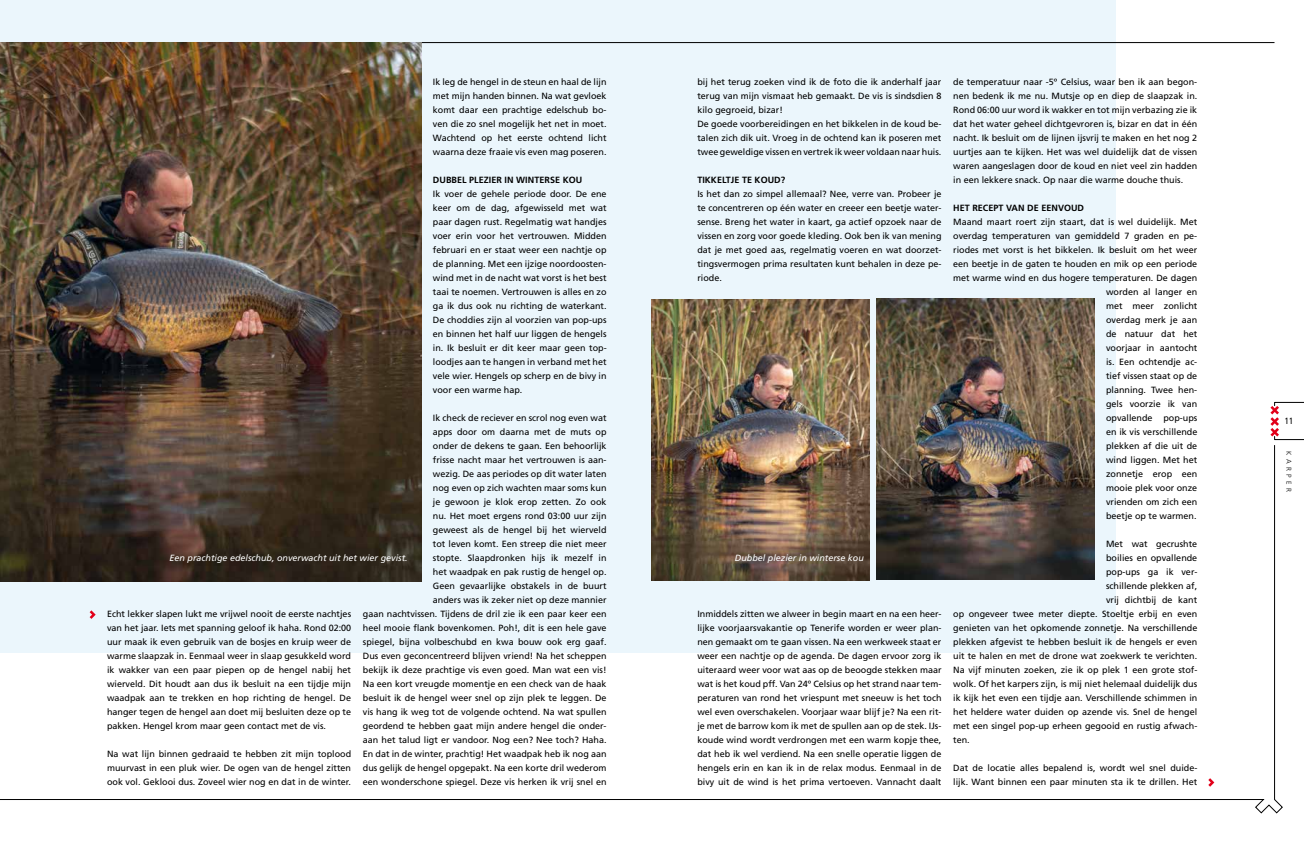
<style>
.page{position:relative;width:1304px;height:842px;background:#fff}
.page>*{position:absolute;margin:0;border:0;box-sizing:border-box;transform-origin:0 0}
.t1{font:9px/14px "Frutiger";color:#000;text-align:justify}
.t2{font:italic 9px "Frutiger";color:#fff}
.t3{font:700 9px "Frutiger";letter-spacing:.005em;color:#000}
.t4{font:condensed 9px "Frutiger";color:#000}
.t5{font:300 7px "Frutiger";letter-spacing:.5em;color:#000}
</style>
<div class="page">
<div style="left:0;top:0;width:1115px;height:653px;background:#ebf6fc"></div>
<hr style="left:0;top:799px;width:652px;height:1px;background:#000">
<svg style="left:652px;top:445px;width:630px;height:368px"></svg>
<svg style="left:1270px;top:402px;width:34px;height:38px"></svg>
<div style="left:0;top:38px;width:1283px;height:9px;background:#000;opacity:.45"></div>
<hr style="left:0;top:42px;width:1274px;height:1px;background:#000">
<img style="left:0;top:43px;width:422px;height:538px">
<img style="left:652px;top:300px;width:218px;height:280px">
<img style="left:877px;top:299px;width:218px;height:280px">
<svg style="left:1208px;top:778px;width:6px;height:9px"></svg>
<svg style="left:90px;top:610px;width:6px;height:9px"></svg>
<p class="t1" style="left:697px;top:74px;width:246px;text-align:left">bij het terug zoeken vind ik de foto die ik anderhalf jaar terug van mijn vismaat heb gemaakt. De vis is sindsdien 8 kilo gegroeid, bizar!<br>De goede voorbereidingen en het bikkelen in de koud be&shy;talen zich dik uit. Vroeg in de ochtend kan ik poseren met twee geweldige vissen en vertrek ik weer voldaan naar huis.</p>
<p class="t3" style="left:697px;top:174px;width:89px">TIKKELTJE TE KOUD?</p>
<p class="t1" style="left:697px;top:187px;width:246px">Is het dan zo simpel allemaal? Nee, verre van. Probeer je te concentreren op één water en creeer een beetje water&shy;sense. Breng het water in kaart, ga actief opzoek naar de vissen en zorg voor goede kleding. Ook ben ik van mening dat je met goed aas, regelmatig voeren en wat doorzet&shy;tingsvermogen prima resultaten kunt behalen in deze pe&shy;riode.</p>
<p class="t1" style="left:433px;top:75px;width:175px">Ik leg de hengel in de steun en haal de lijn met mijn handen binnen. Na wat gevloek komt daar een prachtige edelschub bo&shy;ven die zo snel mogelijk het net in moet.<br>Wachtend op het eerste ochtend licht waarna deze fraaie vis even mag poseren.</p>
<p class="t3" style="left:433px;top:175px;width:151px">DUBBEL PLEZIER IN WINTERSE KOU</p>
<p class="t1" style="left:433px;top:187px;width:175px">Ik voer de gehele periode door. De ene keer om de dag, afgewisseld met wat paar dagen rust. Regelmatig wat handjes voer erin voor het vertrouwen. Midden februari en er staat weer een nachtje op de planning. Met een ijzige noordoosten&shy;wind met in de nacht wat vorst is het best taai te noemen. Vertrouwen is alles en zo ga ik dus ook nu richting de waterkant.<br>De choddies zijn al voorzien van pop-ups en binnen het half uur liggen de hengels in. Ik besluit er dit keer maar geen top&shy;loodjes aan te hangen in verband met het vele wier. Hengels op scherp en de bivy in voor een warme hap.</p>
<p class="t1" style="left:363px;top:411px;width:245px;text-align:right">Ik check de reciever en scrol nog even wat<br>apps door om daarna met de muts op<br>onder de dekens te gaan. Een behoorlijk<br>frisse nacht maar het vertrouwen is aan-<br>wezig. De aas periodes op dit water laten<br>nog even op zich wachten maar soms kun<br>je gewoon je klok erop zetten. Zo ook<br>nu. Het moet ergens rond 03:00 uur zijn<br>geweest als de hengel bij het wierveld<br>tot leven komt. Een streep die niet meer<br>stopte. Slaapdronken hijs ik mezelf in<br>het waadpak en pak rustig de hengel op.<br>Geen gevaarlijke obstakels in de buurt<br>anders was ik zeker niet op deze mannier<br>gaan nachtvissen. Tijdens de dril zie ik een paar keer een heel mooie flank bovenkomen. Poh!, dit is een hele gave spiegel, bijna volbeschubd en kwa bouw ook erg gaaf.<br>Dus even geconcentreerd blijven vriend! Na het scheppen bekijk ik deze prachtige vis even goed. Man wat een vis!<br>Na een kort vreugde momentje en een check van de haak besluit ik de hengel weer snel op zijn plek te leggen. De vis hang ik weg tot de volgende ochtend. Na wat spullen geordend te hebben gaat mijn andere hengel die onder&shy;aan het talud ligt er vandoor. Nog een? Nee toch? Haha.<br>En dat in de winter, prachtig! Het waadpak heb ik nog aan dus gelijk de hengel opgepakt. Na een korte dril wederom een wonderschone spiegel. Deze vis herken ik vrij snel en</p>
<p class="t2" style="left:170px;top:552px;width:240px">Een prachtige edelschub, onverwacht uit het wier gevist.</p>
<p class="t2" style="left:735px;top:552px;width:131px">Dubbel plezier in winterse kou</p>
<p class="t1" style="left:697px;top:607px;width:246px">Inmiddels zitten we alweer in begin maart en na een heer&shy;lijke voorjaarsvakantie op Tenerife worden er weer plan&shy;nen gemaakt om te gaan vissen. Na een werkweek staat er weer een nachtje op de agenda. De dagen ervoor zorg ik uiteraard weer voor wat aas op de beoogde stekken maar wat is het koud pff. Van 24º Celsius op het strand naar tem&shy;peraturen van rond het vriespunt met sneeuw is het toch wel even overschakelen. Voorjaar waar blijf je? Na een rit&shy;je met de barrow kom ik met de spullen aan op de stek. IJs&shy;koude wind wordt verdrongen met een warm kopje thee, dat heb ik wel verdiend. Na een snelle operatie liggen de hengels erin en kan ik in de relax modus. Eenmaal in de bivy uit de wind is het prima vertoeven. Vannacht daalt</p>
<p class="t1" style="left:107px;top:607px;width:246px">Echt lekker slapen lukt me vrijwel nooit de eerste nachtjes van het jaar. Iets met spanning geloof ik haha. Rond 02:00 uur maak ik even gebruik van de bosjes en kruip weer de warme slaapzak in. Eenmaal weer in slaap gesukkeld word ik wakker van een paar piepen op de hengel nabij het wierveld. Dit houdt aan dus ik besluit na een tijdje mijn waadpak aan te trekken en hop richting de hengel. De hanger tegen de hengel aan doet mij besluiten deze op te pakken. Hengel krom maar geen contact met de vis.</p>
<p class="t1" style="left:107px;top:747px;width:246px">Na wat lijn binnen gedraaid te hebben zit mijn toplood muurvast in een pluk wier. De ogen van de hengel zitten ook vol. Geklooi dus. Zoveel wier nog en dat in de winter.</p>
<p class="t1" style="left:953px;top:75px;width:246px">de temperatuur naar -5º Celsius, waar ben ik aan begon&shy;nen bedenk ik me nu. Mutsje op en diep de slaapzak in.<br>Rond 06:00 uur word ik wakker en tot mijn verbazing zie ik dat het water geheel dichtgevroren is, bizar en dat in één nacht. Ik besluit om de lijnen ijsvrij te maken en het nog 2 uurtjes aan te kijken. Het was wel duidelijk dat de vissen waren aangeslagen door de koud en niet veel zin hadden in een lekkere snack. Op naar die warme douche thuis.</p>
<p class="t3" style="left:953px;top:202px;width:132px">HET RECEPT VAN DE EENVOUD</p>
<p class="t1" style="left:953px;top:215px;width:246px;text-align:right">Maand maart roert zijn staart, dat is wel duidelijk. Met overdag temperaturen van gemiddeld 7 graden en pe&shy;riodes met vorst is het bikkelen. Ik besluit om het weer een beetje in de gaten te houden en mik op een periode met warme wind en dus hogere temperaturen. De dagen worden al langer en<br>met meer zonlicht<br>overdag merk je aan<br>de natuur dat het<br>voorjaar in aantocht<br>is. Een ochtendje ac-<br>tief vissen staat op de<br>planning. Twee hen-<br>gels voorzie ik van<br>opvallende pop-ups<br>en ik vis verschillende<br>plekken af die uit de<br>wind liggen. Met het<br>zonnetje erop een<br>mooie plek voor onze<br>vrienden om zich een<br>beetje op te warmen.</p>
<p class="t1" style="left:1106px;top:537px;width:93px">Met wat gecrushte</p>
<p class="t1" style="left:1106px;top:551px;width:93px">boilies en opvallende</p>
<p class="t1" style="left:1106px;top:565px;width:93px">pop-ups ga ik ver-</p>
<p class="t1" style="left:1106px;top:579px;width:93px">schillende plekken af,</p>
<p class="t1" style="left:1106px;top:593px;width:93px">vrij dichtbij de kant</p>
<p class="t1" style="left:953px;top:607px;width:246px">op ongeveer twee meter diepte. Stoeltje erbij en even</p>
<p class="t1" style="left:953px;top:621px;width:246px">genieten van het opkomende zonnetje. Na verschillende</p>
<p class="t1" style="left:953px;top:635px;width:246px">plekken afgevist te hebben besluit ik de hengels er even</p>
<p class="t1" style="left:953px;top:649px;width:246px">uit te halen en met de drone wat zoekwerk te verichten.</p>
<p class="t1" style="left:953px;top:663px;width:246px">Na vijf minuten zoeken, zie ik op plek 1 een grote stof-</p>
<p class="t1" style="left:953px;top:677px;width:246px">wolk. Of het karpers zijn, is mij niet helemaal duidelijk dus</p>
<p class="t1" style="left:953px;top:691px;width:246px">ik kijk het even een tijdje aan. Verschillende schimmen in</p>
<p class="t1" style="left:953px;top:705px;width:246px">het heldere water duiden op azende vis. Snel de hengel</p>
<p class="t1" style="left:953px;top:719px;width:246px">met een singel pop-up erheen gegooid en rustig afwach-</p>
<p class="t1" style="left:953px;top:733px;width:18px">ten.</p>
<p class="t1" style="left:953px;top:761px;width:246px">Dat de locatie alles bepalend is, wordt wel snel duide&shy;lijk. Want binnen een paar minuten sta ik te drillen. Het</p>
<p class="t4" style="left:1285px;top:416px;width:10px">11</p>
<p class="t5" style="left:1293px;top:451px;width:43px;rotate:90deg">KARPER</p>
</div>
